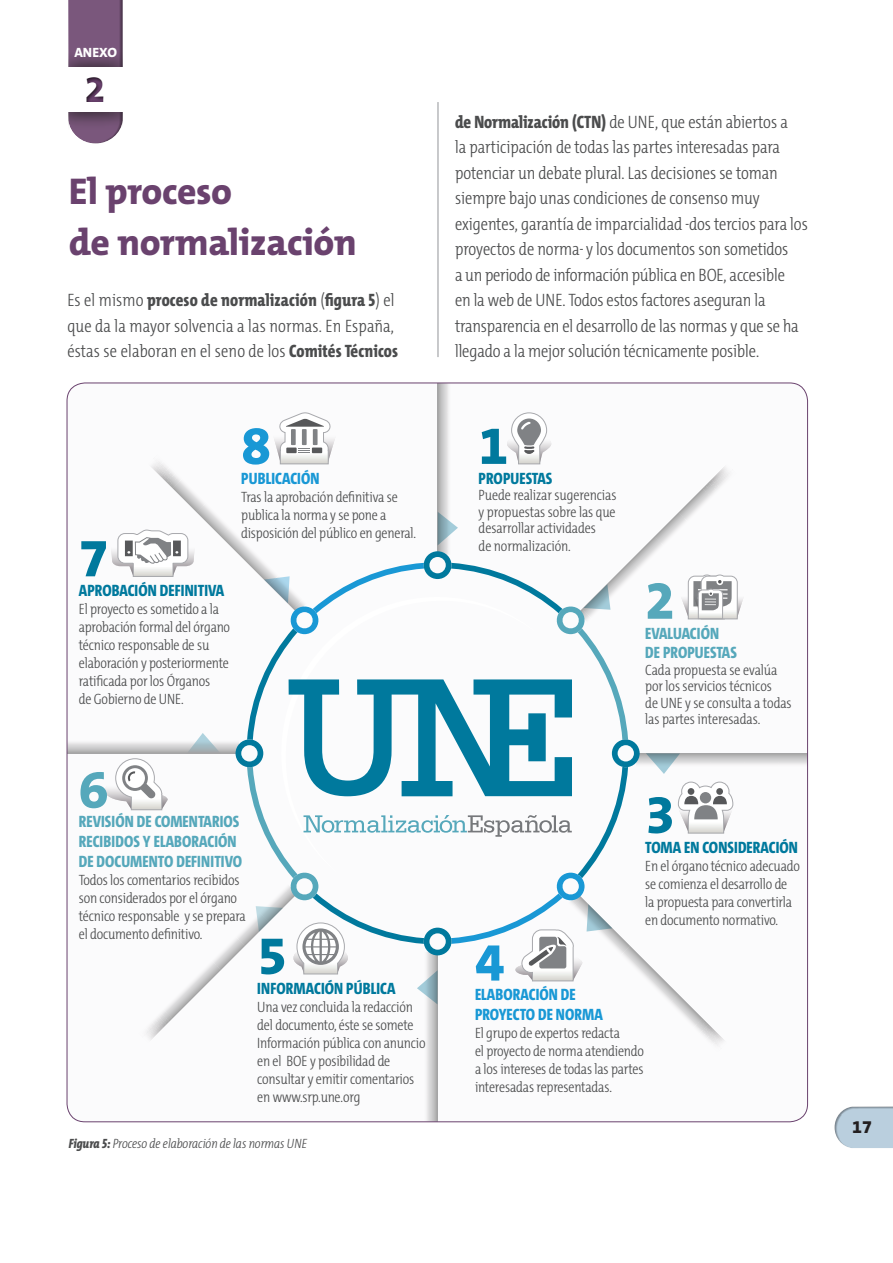
<style>
.page{position:relative;width:893px;height:1263px;background:#fff}
.page>*{position:absolute;margin:0;border:0;box-sizing:border-box;transform-origin:0 0}
.t1{font:800 54px "The Mix C5";color:#00799d}
.t2{font:800 54px "The Mix C5";color:#1998d5}
.t3{font:800 54px "The Mix C5";color:#56a8bb}
.t4{font:800 37.5px/51px "The Mix C5";letter-spacing:-.01em;color:#6a426e}
.t5{font:300 18px/25.5px "The Mix Cd";letter-spacing:-.005em;color:#4b4c4d}
.t6{font:800 18px "The Mix C5";color:#231f20}
.t7{font:800 16.5px/19.8px "The Mix Cd";letter-spacing:.005em;color:#56a8bb}
.t8{font:800 16.5px "The Mix Cd";letter-spacing:.005em;color:#00799d}
.t9{font:800 16.5px/19.8px "The Mix Cd";letter-spacing:.005em;color:#1998d5}
.t10{font:300 15px/18px "The Mix Cd";letter-spacing:-.01em;color:#4b4c4d}
.t11{font:italic 300 13.5px "The Mix Cd";letter-spacing:-.005em;color:#4b4c4d}
.t12{font:800 13.5px "The Mix C5";color:#fff}
.s1{font-weight:800}
</style>
<div class="page">
<hr style="left:438px;top:102px;width:1px;height:255px;background:#939598">
<svg style="left:68px;top:0;width:55px;height:144px;background:#7e6080"></svg>
<div style="left:66px;top:64px;width:156px;height:51px;background:#231f20;opacity:.75"></div>
<svg style="left:438px;top:385px;width:11px;height:60px"></svg>
<svg style="left:518px;top:464px;width:220px;height:156px"></svg>
<svg style="left:727px;top:753px;width:79px;height:12px"></svg>
<svg style="left:640px;top:753px;width:87px;height:293px"></svg>
<svg style="left:426px;top:1043px;width:12px;height:77px"></svg>
<svg style="left:145px;top:1004px;width:293px;height:39px"></svg>
<svg style="left:151px;top:445px;width:298px;height:67px"></svg>
<svg style="left:680px;top:575px;width:64px;height:44px"></svg>
<svg style="left:507px;top:412px;width:44px;height:52px"></svg>
<svg style="left:678px;top:782px;width:55px;height:51px"></svg>
<div style="left:688px;top:788px;width:6px;height:7px;background:#57585a;border-radius:50%"></div>
<svg style="left:273px;top:412px;width:63px;height:52px"></svg>
<svg style="left:69px;top:512px;width:571px;height:492px"></svg>
<div style="left:832px;top:1104px;width:61px;height:45px;background:#231f20;opacity:.39"></div>
<p class="t12" style="left:74px;top:44px;width:44px">ANEXO</p>
<h2 class="t4" style="left:85px;top:64px;width:22px">2</h2>
<h2 class="t4" style="left:69px;top:166px;width:290px">El proceso<br>de normalización</h2>
<p class="t5" style="left:67px;top:287px;width:332px">Es el mismo <span class="s1">proceso de normalización</span> (<span class="s1">figura 5</span>) el que da la mayor solvencia a las normas. En España, éstas se elaboran en el seno de los <span class="s1">Comités Técnicos</span></p>
<h1 class="t1" style="left:79px;top:523px;width:31px">7</h1>
<p class="t8" style="left:79px;top:580px;width:147px">APROBACIÓN DEFINITIVA</p>
<p class="t10" style="left:79px;top:600px;width:153px">El proyecto es sometido a la aprobación formal del órgano técnico responsable de su elaboración y posteriormente ratificada por los Órganos<br>de Gobierno de UNE.</p>
<h1 class="t2" style="left:241px;top:411px;width:31px">8</h1>
<p class="t9" style="left:241px;top:468px;width:80px">PUBLICACIÓN</p>
<p class="t10" style="left:241px;top:487px;width:176px">Tras la aprobación definitiva se publica la norma y se pone a disposición del público en general.</p>
<h1 class="t3" style="left:79px;top:755px;width:31px">6</h1>
<p class="t7" style="left:79px;top:811px;width:165px">REVISIÓN DE COMENTARIOS<br>RECIBIDOS Y ELABORACIÓN<br>DE DOCUMENTO DEFINITIVO</p>
<p class="t10" style="left:79px;top:870px;width:169px">Todos los comentarios recibidos son considerados por el órgano técnico responsable y se prepara el documento definitivo.</p>
<h1 class="t1" style="left:257px;top:921px;width:31px">5</h1>
<p class="t8" style="left:257px;top:977px;width:140px">INFORMACIÓN PÚBLICA</p>
<p class="t10" style="left:257px;top:997px;width:170px">Una vez concluida la redacción del documento, éste se somete<br>Información pública con anuncio en el BOE y posibilidad de consultar y emitir comentarios en www.srp.une.org</p>
<p class="t11" style="left:69px;top:1134px;width:240px"><span class="s1">Figura 5:</span> Proceso de elaboración de las normas UNE</p>
<p class="t5" style="left:455px;top:108px;width:354px"><span class="s1">de Normalización (CTN)</span> de UNE, que están abiertos a<br>la participación de todas las partes interesadas para potenciar un debate plural. Las decisiones se toman siempre bajo unas condiciones de consenso muy exigentes, garantía de imparcialidad -dos tercios para los proyectos de norma- y los documentos son sometidos<br>a un periodo de información pública en BOE, accesible<br>en la web de UNE. Todos estos factores aseguran la transparencia en el desarrollo de las normas y que se ha llegado a la mejor solución técnicamente posible.</p>
<h1 class="t1" style="left:479px;top:411px;width:31px">1</h1>
<p class="t8" style="left:479px;top:467px;width:75px">PROPUESTAS</p>
<p class="t10" style="left:479px;top:486px;width:139px;line-height:16.5px;text-align:justify">Puede realizar sugerencias y propuestas sobre las que desarrollar actividades</p>
<p class="t10" style="left:479px;top:537px;width:94px">de normalización.</p>
<h1 class="t3" style="left:645px;top:566px;width:31px">2</h1>
<p class="t7" style="left:645px;top:622px;width:93px">EVALUACIÓN<br>DE PROPUESTAS</p>
<p class="t10" style="left:645px;top:661px;width:148px;line-height:16.5px">Cada propuesta se evalúa por los servicios técnicos<br>de UNE y se consulta a todas las partes interesadas.</p>
<h1 class="t1" style="left:645px;top:780px;width:31px">3</h1>
<p class="t8" style="left:645px;top:836px;width:154px">TOMA EN CONSIDERACIÓN</p>
<p class="t10" style="left:645px;top:856px;width:156px">En el órgano técnico adecuado se comienza el desarrollo de la propuesta para convertirla en documento normativo.</p>
<h1 class="t2" style="left:475px;top:928px;width:31px">4</h1>
<p class="t9" style="left:475px;top:984px;width:129px">ELABORACIÓN DE<br>PROYECTO DE NORMA</p>
<p class="t10" style="left:475px;top:1024px;width:170px">El grupo de expertos redacta<br>el proyecto de norma atendiendo a los intereses de todas las partes interesadas representadas.</p>
<p class="t6" style="left:852px;top:1115px;width:21px">17</p>
</div>
